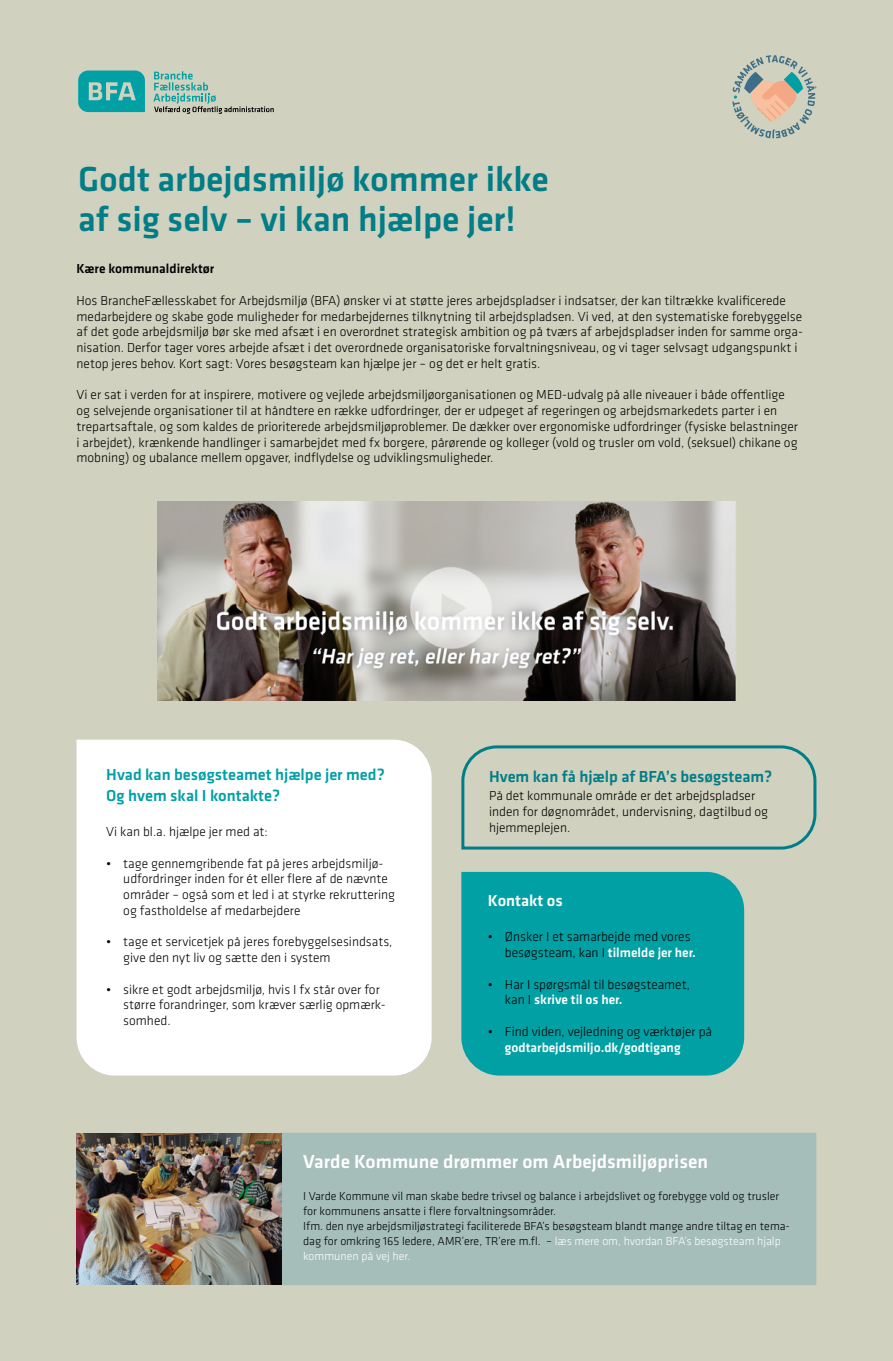
<style>
.page{position:relative;width:893px;height:1361px;background:#d0d1be}
.page>*{position:absolute;margin:0;border:0;box-sizing:border-box;transform-origin:0 0}
.t1{font:500 36px/40.5px "Klavika Basic";color:#007d87}
.t2{font:500 19.5px "Klavika Basic";color:#fff}
.t3{font:500 16.5px/21px "Klavika Basic";color:#00a0a5}
.t4{font:500 16.5px "Klavika Basic";color:#007d87}
.t5{font:500 16.5px "Klavika Basic";color:#fff}
.t6{font:300 13.5px/15.8px "Klavika Basic";color:#000}
.t7{font:500 13.5px "Klavika Basic";color:#fff}
.t8{font:500 13.5px "Klavika Basic";color:#000}
.t9{font:300 12px/15px "Klavika Basic";color:#000}
.s1{font-weight:500;color:#fff}
.s2{color:#fff}
</style>
<div class="page">
<div style="left:77px;top:739px;width:355px;height:336px;background:#fff"></div>
<img style="left:158px;top:501px;width:578px;height:200px">
<div style="left:281px;top:1133px;width:535px;height:151px;background:#a5beb9"></div>
<div style="left:280px;top:1132px;width:536px;height:153px;border:2px solid #a5beb9"></div>
<svg style="left:461px;top:745px;width:356px;height:105px"></svg>
<div style="left:461px;top:872px;width:283px;height:203px;background:#00a0a5"></div>
<svg style="left:78px;top:71px;width:67px;height:41px;background:#28a9a9"></svg>
<svg style="left:153px;top:71px;width:121px;height:43px"></svg>
<img style="left:77px;top:1133px;width:204px;height:151px">
<svg style="left:732px;top:55px;width:84px;height:83px"></svg>
<h1 class="t1" style="left:78px;top:158px;width:472px">Godt arbejdsmiljø kommer ikke af sig selv – vi kan hjælpe jer!</h1>
<p class="t8" style="left:77px;top:259px;width:139px">Kære kommunaldirektør</p>
<p class="t6" style="left:77px;top:292px;width:728px">Hos BrancheFællesskabet for Arbejdsmiljø (BFA) ønsker vi at støtte jeres arbejdspladser i indsatser, der kan tiltrække kvalificerede medarbejdere og skabe gode muligheder for medarbejdernes tilknytning til arbejdspladsen. Vi ved, at den systematiske forebyggelse af det gode arbejdsmiljø bør ske med afsæt i en overordnet strategisk ambition og på tværs af arbejdspladser inden for samme orga&shy;nisation. Derfor tager vores arbejde afsæt i det overordnede organisatoriske forvaltningsniveau, og vi tager selvsagt udgangspunkt i netop jeres behov. Kort sagt: Vores besøgsteam kan hjælpe jer – og det er helt gratis.</p>
<p class="t6" style="left:77px;top:387px;width:723px">Vi er sat i verden for at inspirere, motivere og vejlede arbejdsmiljøorganisationen og MED-udvalg på alle niveauer i både offentlige og selvejende organisationer til at håndtere en række udfordringer, der er udpeget af regeringen og arbejdsmarkedets parter i en trepartsaftale, og som kaldes de prioriterede arbejdsmiljøproblemer. De dækker over ergonomiske udfordringer (fysiske belastninger i arbejdet), krænkende handlinger i samarbejdet med fx borgere, pårørende og kolleger (vold og trusler om vold, (seksuel) chikane og mobning) og ubalance mellem opgaver, indflydelse og udviklingsmuligheder.</p>
<p class="t3" style="left:106px;top:764px;width:280px">Hvad kan besøgsteamet hjælpe jer med?<br>Og hvem skal I kontakte?</p>
<p class="t6" style="left:106px;top:823px;width:163px">Vi kan bl.a. hjælpe jer med at:</p>
<p class="t6" style="left:123px;top:855px;width:273px;text-indent:-17px">• tage gennemgribende fat på jeres arbejdsmiljø&shy;udfordringer inden for ét eller flere af de nævnte områder – også som et led i at styrke rekruttering og fastholdelse af medarbejdere</p>
<p class="t6" style="left:123px;top:934px;width:271px;text-indent:-17px">• tage et servicetjek på jeres forebyggelsesindsats, give den nyt liv og sætte den i system</p>
<p class="t6" style="left:123px;top:981px;width:264px;text-indent:-17px">• sikre et godt arbejdsmiljø, hvis I fx står over for større forandringer, som kræver særlig opmærk&shy;somhed.</p>
<p class="t4" style="left:489px;top:765px;width:285px">Hvem kan få hjælp af BFA’s besøgsteam?</p>
<p class="t6" style="left:489px;top:788px;width:281px">På det kommunale område er det arbejdspladser inden for døgnområdet, undervisning, dagtilbud og hjemmeplejen.</p>
<p class="t5" style="left:488px;top:889px;width:76px">Kontakt os</p>
<p class="t6" style="left:505px;top:928px;width:192px;line-height:16.2px;text-indent:-17px">• Ønsker I et samarbejde med vores besøgsteam, kan I <span class="s1">tilmelde jer her.</span></p>
<p class="t6" style="left:505px;top:976px;width:187px;text-indent:-17px">• Har I spørgsmål til besøgsteamet, kan I <span class="s1">skrive til os her.</span></p>
<p class="t6" style="left:488px;top:1023px;width:226px">• Find viden, vejledning og værktøjer på</p>
<p class="t7" style="left:505px;top:1038px;width:177px">godtarbejdsmiljo.dk/godtigang</p>
<h2 class="t2" style="left:303px;top:1148px;width:407px">Varde Kommune drømmer om Arbejdsmiljøprisen</h2>
<p class="t9" style="left:303px;top:1188px;width:488px">I Varde Kommune vil man skabe bedre trivsel og balance i arbejdslivet og forebygge vold og trusler for kommunens ansatte i flere forvaltningsområder.<br>Ifm. den nye arbejdsmiljøstrategi faciliterede BFA’s besøgsteam blandt mange andre tiltag en tema&shy;dag for omkring 165 ledere, AMR’ere, TR’ere m.fl. – <span class="s2">læs mere om, hvordan BFA’s besøgsteam hjalp kommunen på vej her.</span></p>
</div>
